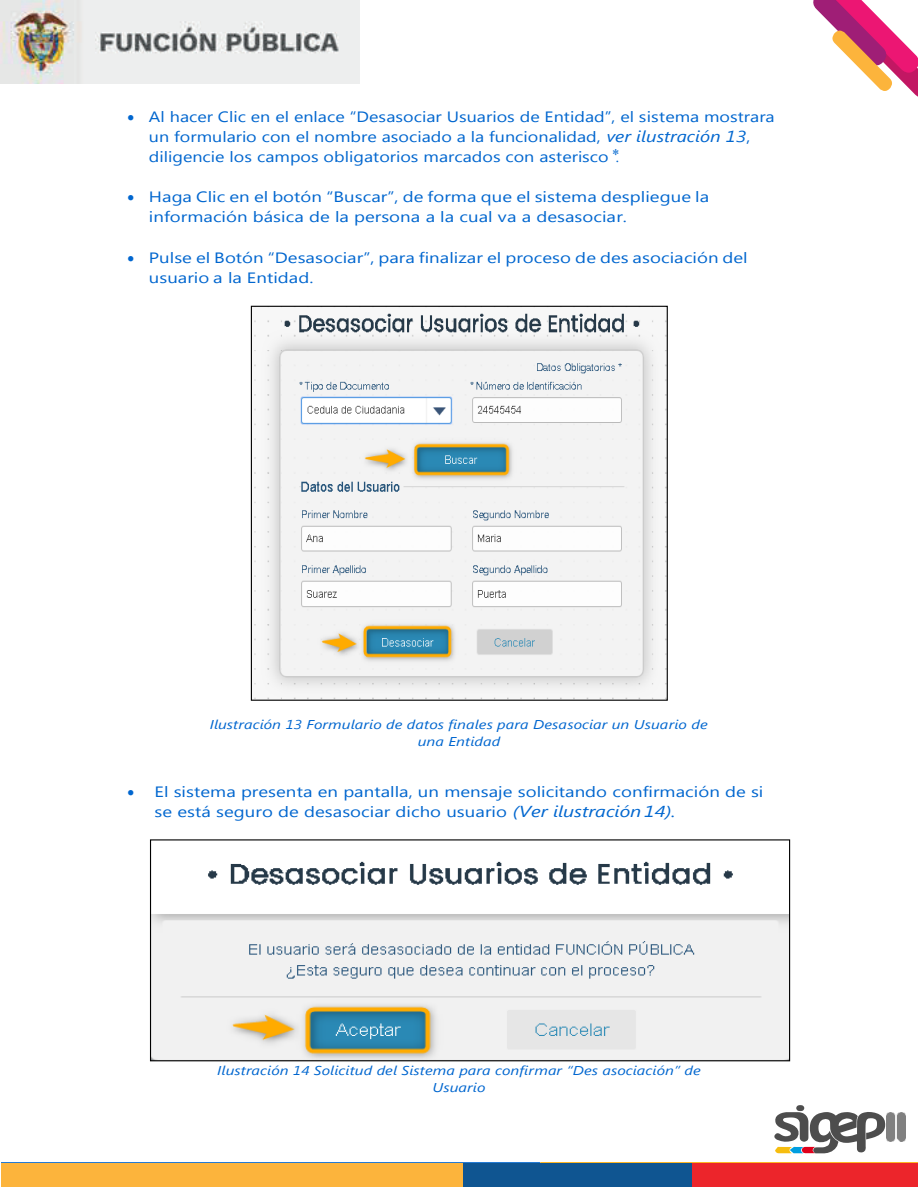
<style>
.page{position:relative;width:918px;height:1188px;background:#fff}
.page>*{position:absolute;margin:0;border:0;box-sizing:border-box;transform-origin:0 0}
.t1{font:15px/20px "Segoe UI";color:#0066cf;scale:1.24 1}
.t2{font:15px/20.1px "Segoe UI";color:#0066cf;scale:1.2 1}
.t3{font:italic 12.75px/17.1px "Segoe UI";letter-spacing:.005em;color:#0066cf;text-align:center;scale:1.23 1}
.s1{font-style:italic;font-size:15.9px}
.s2{font-family:"Times New Roman"}
</style>
<div class="page">
<img style="left:1px;top:1162px;width:917px;height:25px">
<img style="left:886px;top:1112px;width:19px;height:30px">
<svg style="left:774px;top:1105px;width:111px;height:48px"></svg>
<img style="left:254px;top:313px;width:412px;height:386px">
<img style="left:152px;top:861px;width:636px;height:198px">
<div style="left:150px;top:839px;width:640px;height:222px;border:1px solid #000"></div>
<div style="left:2px;top:1164px;width:461px;height:23px;background:#fcb43c"></div>
<div style="left:463px;top:1164px;width:230px;height:23px;background:#0f5591"></div>
<div style="left:693px;top:1164px;width:225px;height:23px;background:#ec252b"></div>
<img style="left:0;top:1px;width:360px;height:83px">
<svg style="left:813px;top:1px;width:105px;height:96px"></svg>
<p class="t2" style="left:149px;top:106px;width:523px;text-indent:-21px">• Al hacer Clic en el enlace “Desasociar Usuarios de Entidad”, el sistema mostrara un formulario con el nombre asociado a la funcionalidad, <span class="s1">ver ilustración 13</span>, diligencie los campos obligatorios marcados con asterisco <span class="s2">⃰</span>.</p>
<p class="t1" style="left:149px;top:186px;width:453px;text-indent:-21px">• Haga Clic en el botón “Buscar”, de forma que el sistema despliegue la información básica de la persona a la cual va a desasociar.</p>
<p class="t1" style="left:149px;top:247px;width:485px;text-indent:-21px">• Pulse el Botón “Desasociar”, para finalizar el proceso de des asociación del usuario a la Entidad.</p>
<p class="t3" style="left:210px;top:715px;width:406px">Ilustración 13 Formulario de datos finales para Desasociar un Usuario de una Entidad</p>
<p class="t1" style="left:155px;top:781px;width:493px;text-indent:-27px">• El sistema presenta en pantalla, un mensaje solicitando confirmación de si se está seguro de desasociar dicho usuario <span class="s1">(Ver ilustración 14).</span></p>
<p class="t3" style="left:217px;top:1062px;width:395px">Ilustración 14 Solicitud del Sistema para confirmar “Des asociación” de<br>Usuario</p>
</div>
